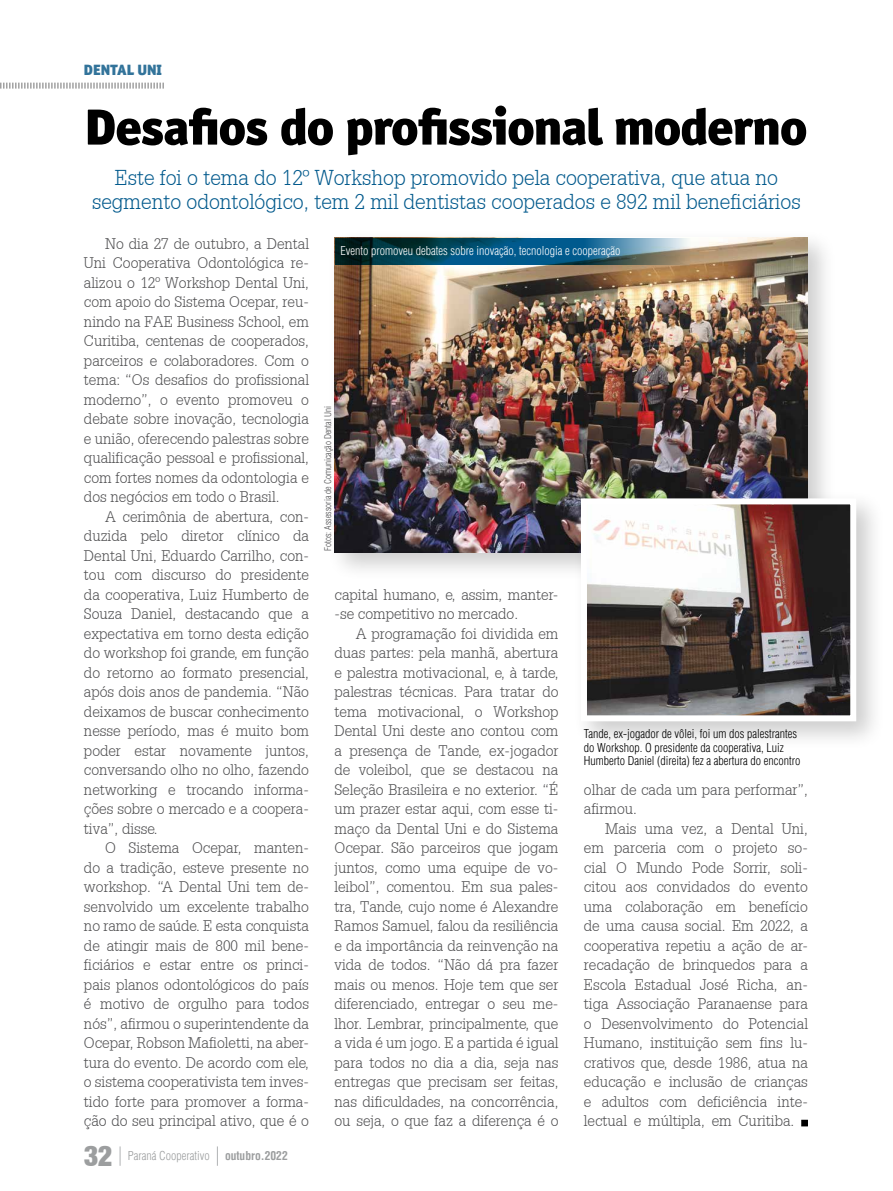
<style>
.page{position:relative;width:893px;height:1191px;background:#fff}
.page>*{position:absolute;margin:0;border:0;box-sizing:border-box;transform-origin:0 0}
.t1{font:900 51px "Officina Sans ITC Std";letter-spacing:-.03em;color:#000}
.t2{font:30px "Sans Black Cond";color:#9c9e9f}
.t3{font:300 21px/24px "Installation Light S Si";color:#00598c;text-align:center}
.t4{font:300 15px/19.5px "Installation Light S Si";color:#4b4b4d;text-align:justify}
.t5{font:900 15px "Officina Sans ITC Std";color:#32739a}
.t6{font:300 condensed 12px/13.5px "Helvetica";color:#000}
.t7{font:300 condensed 12px "Helvetica";color:#fff}
.t8{font:300 condensed 12px "Helvetica";color:#9c9e9f}
.t9{font:700 condensed 12px "Helvetica";color:#9c9e9f}
.t10{font:300 condensed 9px "Helvetica";color:#4b4b4d}
</style>
<div class="page">
<svg style="left:120px;top:1146px;width:1px;height:19px"></svg>
<svg style="left:217px;top:1146px;width:1px;height:19px"></svg>
<div style="left:326px;top:229px;width:511px;height:353px;background:#000;opacity:.2"></div>
<img style="left:334px;top:237px;width:474px;height:316px">
<svg style="left:0;top:83px;width:164px;height:6px"></svg>
<div style="left:801px;top:1119px;width:7px;height:7px;border:1px solid #000"></div>
<div style="left:573px;top:490px;width:312px;height:260px;background:#000;opacity:.2"></div>
<img style="left:588px;top:505px;width:261px;height:209px">
<div style="left:581px;top:498px;width:275px;height:223px;border:6px solid #fff"></div>
<svg style="left:335px;top:238px;width:375px;height:26px;background:#295f74"></svg>
<p class="t5" style="left:84px;top:60px;width:80px">DENTAL UNI</p>
<h1 class="t1" style="left:85px;top:94px;width:724px">Desafios do profissional moderno</h1>
<h3 class="t3" style="left:92px;top:165px;width:710px">Este foi o tema do 12º Workshop promovido pela cooperativa, que atua no segmento odontológico, tem 2 mil dentistas cooperados e 892 mil beneficiários</h3>
<p class="t4" style="left:84px;top:233px;width:227px;text-indent:21px">No dia 27 de outubro, a Dental Uni Cooperativa Odontológica re&shy;alizou o 12º Workshop Dental Uni, com apoio do Sistema Ocepar, reu&shy;nindo na FAE Business School, em Curitiba, centenas de cooperados, parceiros e colaboradores. Com o tema: “Os desafios do profissional moderno”, o evento promoveu o debate sobre inovação, tecnologia e união, oferecendo palestras sobre qualificação pessoal e profissional, com fortes nomes da odontologia e dos negócios em todo o Brasil.</p>
<p class="t4" style="left:84px;top:506px;width:227px;text-indent:21px">A cerimônia de abertura, con&shy;duzida pelo diretor clínico da Dental Uni, Eduardo Carrilho, con&shy;tou com discurso do presidente da cooperativa, Luiz Humberto de Souza Daniel, destacando que a expectativa em torno desta edição do workshop foi grande, em função do retorno ao formato presencial, após dois anos de pandemia. “Não deixamos de buscar conhecimento nesse período, mas é muito bom poder estar novamente juntos, conversando olho no olho, fazendo networking e trocando informa&shy;ções sobre o mercado e a coopera&shy;tiva”, disse.</p>
<p class="t4" style="left:84px;top:838px;width:227px;text-indent:21px">O Sistema Ocepar, manten&shy;do a tradição, esteve presente no workshop. “A Dental Uni tem de&shy;senvolvido um excelente trabalho no ramo de saúde. E esta conquista de atingir mais de 800 mil bene&shy;ficiários e estar entre os princi&shy;pais planos odontológicos do país é motivo de orgulho para todos nós”, afirmou o superintendente da Ocepar, Robson Mafioletti, na aber&shy;tura do evento. De acordo com ele, o sistema cooperativista tem inves&shy;tido forte para promover a forma&shy;ção do seu principal ativo, que é o</p>
<p class="t7" style="left:341px;top:243px;width:281px">Evento promoveu debates sobre inovação, tecnologia e cooperação</p>
<p class="t10" style="left:322px;top:551px;width:146px;rotate:-90deg">Fotos: Assessoria de Comunicação Dental Uni</p>
<p class="t4" style="left:334px;top:584px;width:225px">capital humano, e, assim, manter--se competitivo no mercado.</p>
<p class="t4" style="left:334px;top:623px;width:225px;text-indent:21px">A programação foi dividida em duas partes: pela manhã, abertura e palestra motivacional, e, à tarde, palestras técnicas. Para tratar do tema motivacional, o Workshop Dental Uni deste ano contou com a presença de Tande, ex-jogador de voleibol, que se destacou na Seleção Brasileira e no exterior. “É um prazer estar aqui, com esse ti&shy;maço da Dental Uni e do Sistema Ocepar. São parceiros que jogam juntos, como uma equipe de vo&shy;leibol”, comentou. Em sua pales&shy;tra, Tande, cujo nome é Alexandre Ramos Samuel, falou da resiliência e da importância da reinvenção na vida de todos. “Não dá pra fazer mais ou menos. Hoje tem que ser diferenciado, entregar o seu me&shy;lhor. Lembrar, principalmente, que a vida é um jogo. E a partida é igual para todos no dia a dia, seja nas entregas que precisam ser feitas, nas dificuldades, na concorrência, ou seja, o que faz a diferença é o</p>
<p class="t6" style="left:584px;top:727px;width:218px">Tande, ex-jogador de vôlei, foi um dos palestrantes do Workshop. O presidente da cooperativa, Luiz<br>Humberto Daniel (direita) fez a abertura do encontro</p>
<p class="t4" style="left:584px;top:779px;width:225px">olhar de cada um para performar”, afirmou.</p>
<p class="t4" style="left:584px;top:818px;width:225px;text-indent:21px">Mais uma vez, a Dental Uni, em parceria com o projeto so&shy;cial O Mundo Pode Sorrir, soli&shy;citou aos convidados do evento uma colaboração em benefício de uma causa social. Em 2022, a cooperativa repetiu a ação de ar&shy;recadação de brinquedos para a Escola Estadual José Richa, an&shy;tiga Associação Paranaense para o Desenvolvimento do Potencial Humano, instituição sem fins lu&shy;crativos que, desde 1986, atua na educação e inclusão de crianças e adultos com deficiência inte&shy;lectual e múltipla, em Curitiba.</p>
<h2 class="t2" style="left:84px;top:1137px;width:30px">32</h2>
<p class="t8" style="left:128px;top:1148px;width:83px">Paraná Cooperativo</p>
<p class="t9" style="left:225px;top:1148px;width:64px">outubro.2022</p>
</div>
